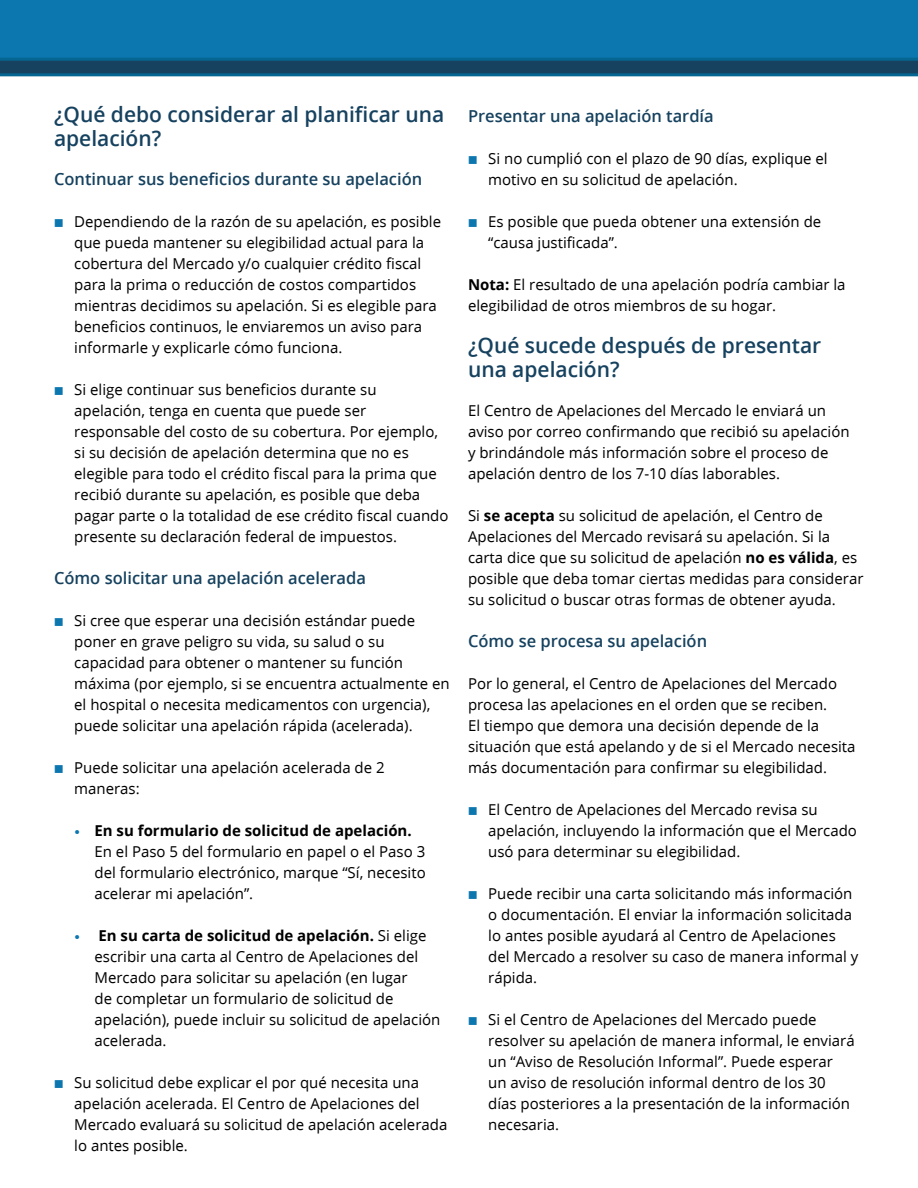
<style>
.page{position:relative;width:918px;height:1188px;background:#fff}
.page>*{position:absolute;margin:0;border:0;box-sizing:border-box;transform-origin:0 0}
.t1{font:600 21px/24px "Open Sans";color:#16425f}
.t2{font:600 16.5px "Open Sans";color:#16425f}
.t3{font:15px/21px "Open Sans";color:#000}
.s1{color:#0c76ae}
.s2{font-weight:700}
</style>
<div class="page">
<div style="left:0;top:0;width:918px;height:70px;background:#0c76ae"></div>
<svg style="left:0;top:58px;width:918px;height:18px;background:#104c6d"></svg>
<h1 class="t1" style="left:54px;top:103px;width:392px">¿Qué debo considerar al planificar una apelación?</h1>
<p class="t2" style="left:54px;top:170px;width:370px">Continuar sus beneficios durante su apelación</p>
<p class="t3" style="left:74px;top:212px;width:368px;text-indent:-20px"><span class="s1">■</span> Dependiendo de la razón de su apelación, es posible que pueda mantener su elegibilidad actual para la cobertura del Mercado y/o cualquier crédito fiscal para la prima o reducción de costos compartidos mientras decidimos su apelación. Si es elegible para beneficios continuos, le enviaremos un aviso para informarle y explicarle cómo funciona.</p>
<p class="t3" style="left:74px;top:380px;width:376px;text-indent:-20px"><span class="s1">■</span> Si elige continuar sus beneficios durante su apelación, tenga en cuenta que puede ser responsable del costo de su cobertura. Por ejemplo, si su decisión de apelación determina que no es elegible para todo el crédito fiscal para la prima que recibió durante su apelación, es posible que deba pagar parte o la totalidad de ese crédito fiscal cuando presente su declaración federal de impuestos.</p>
<p class="t2" style="left:54px;top:569px;width:314px">Cómo solicitar una apelación acelerada</p>
<p class="t3" style="left:74px;top:611px;width:377px;text-indent:-20px"><span class="s1">■</span> Si cree que esperar una decisión estándar puede poner en grave peligro su vida, su salud o su capacidad para obtener o mantener su función máxima (por ejemplo, si se encuentra actualmente en el hospital o necesita medicamentos con urgencia), puede solicitar una apelación rápida (acelerada).</p>
<p class="t3" style="left:74px;top:758px;width:312px;text-indent:-20px"><span class="s1">■</span> Puede solicitar una apelación acelerada de 2 maneras:</p>
<p class="t3" style="left:94px;top:821px;width:333px;text-indent:-20px"><span class="s1">•</span> <span class="s2">En su formulario de solicitud de apelación.<br></span>En el Paso 5 del formulario en papel o el Paso 3 del formulario electrónico, marque “Sí, necesito acelerar mi apelación”.</p>
<p class="t3" style="left:94px;top:926px;width:348px;text-indent:-20px"><span class="s1">•</span> <span class="s2">En su carta de solicitud de apelación.</span> Si elige escribir una carta al Centro de Apelaciones del Mercado para solicitar su apelación (en lugar<br>de completar un formulario de solicitud de apelación), puede incluir su solicitud de apelación acelerada.</p>
<p class="t3" style="left:74px;top:1073px;width:375px;text-indent:-20px"><span class="s1">■</span> Su solicitud debe explicar el por qué necesita una apelación acelerada. El Centro de Apelaciones del Mercado evaluará su solicitud de apelación acelerada lo antes posible.</p>
<p class="t2" style="left:468px;top:107px;width:247px">Presentar una apelación tardía</p>
<p class="t3" style="left:488px;top:149px;width:341px;text-indent:-20px"><span class="s1">■</span> Si no cumplió con el plazo de 90 días, explique el motivo en su solicitud de apelación.</p>
<p class="t3" style="left:488px;top:212px;width:335px;text-indent:-20px"><span class="s1">■</span> Es posible que pueda obtener una extensión de “causa justificada”.</p>
<p class="t3" style="left:468px;top:275px;width:379px"><span class="s2">Nota:</span> El resultado de una apelación podría cambiar la elegibilidad de otros miembros de su hogar.</p>
<h1 class="t1" style="left:468px;top:334px;width:355px">¿Qué sucede después de presentar una apelación?</h1>
<p class="t3" style="left:468px;top:401px;width:383px">El Centro de Apelaciones del Mercado le enviará un aviso por correo confirmando que recibió su apelación y brindándole más información sobre el proceso de apelación dentro de los 7-10 días laborables.</p>
<p class="t3" style="left:468px;top:506px;width:397px">Si <span class="s2">se acepta</span> su solicitud de apelación, el Centro de Apelaciones del Mercado revisará su apelación. Si la carta dice que su solicitud de apelación <span class="s2">no es válida</span>, es posible que deba tomar ciertas medidas para considerar su solicitud o buscar otras formas de obtener ayuda.</p>
<p class="t2" style="left:468px;top:632px;width:241px">Cómo se procesa su apelación</p>
<p class="t3" style="left:468px;top:674px;width:389px">Por lo general, el Centro de Apelaciones del Mercado procesa las apelaciones en el orden que se reciben.<br>El tiempo que demora una decisión depende de la situación que está apelando y de si el Mercado necesita más documentación para confirmar su elegibilidad.</p>
<p class="t3" style="left:488px;top:800px;width:370px;text-indent:-20px"><span class="s1">■</span> El Centro de Apelaciones del Mercado revisa su apelación, incluyendo la información que el Mercado usó para determinar su elegibilidad.</p>
<p class="t3" style="left:488px;top:884px;width:372px;text-indent:-20px"><span class="s1">■</span> Puede recibir una carta solicitando más información o documentación. El enviar la información solicitada lo antes posible ayudará al Centro de Apelaciones del Mercado a resolver su caso de manera informal y rápida.</p>
<p class="t3" style="left:488px;top:1010px;width:368px;text-indent:-20px"><span class="s1">■</span> Si el Centro de Apelaciones del Mercado puede resolver su apelación de manera informal, le enviará un “Aviso de Resolución Informal”. Puede esperar un aviso de resolución informal dentro de los 30 días posteriores a la presentación de la información necesaria.</p>
</div>
